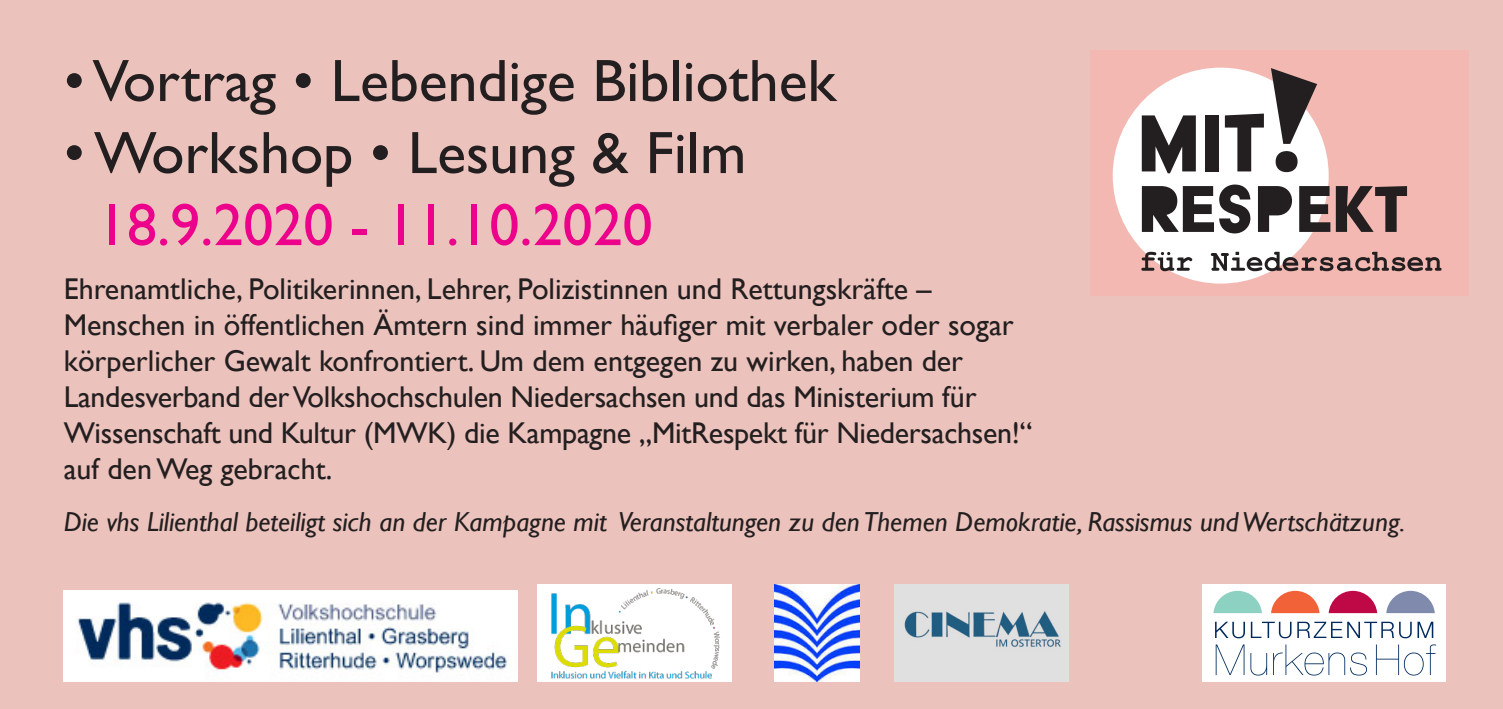
<style>
.page{position:relative;width:1503px;height:709px;background:#fff}
.page>*{position:absolute;margin:0;border:0;box-sizing:border-box;transform-origin:0 0}
.t1{font:60px/72px "Gill Sans";color:#231f20}
.t2{font:30px/36px "Gill Sans";color:#231f20}
.t3{font:italic 27.5px "Gill Sans";color:#231f20}
.s1{color:#ed028c}
</style>
<div class="page">
<div style="left:0;top:0;width:1502px;height:709px;background:#ecc2bc"></div>
<div style="left:1090px;top:50px;width:378px;height:246px;background:#f2b8b1"></div>
<div style="left:1112px;top:68px;width:216px;height:215px;background:#fff;border-radius:50%"></div>
<svg style="left:1141px;top:115px;width:54px;height:58px"></svg>
<div style="left:1204px;top:115px;width:14px;height:56px;background:#231f20"></div>
<svg style="left:1224px;top:114px;width:39px;height:57px"></svg>
<svg style="left:1141px;top:184px;width:109px;height:49px"></svg>
<svg style="left:1258px;top:186px;width:33px;height:46px"></svg>
<svg style="left:1299px;top:186px;width:107px;height:46px"></svg>
<svg style="left:1141px;top:252px;width:51px;height:19px"></svg>
<svg style="left:1210px;top:252px;width:231px;height:19px"></svg>
<svg style="left:1270px;top:68px;width:47px;height:104px"></svg>
<div style="left:1202px;top:584px;width:244px;height:97px;background:#fff"></div>
<svg style="left:1213px;top:591px;width:48px;height:22px"></svg>
<svg style="left:1386px;top:591px;width:48px;height:22px"></svg>
<svg style="left:1328px;top:591px;width:49px;height:22px"></svg>
<svg style="left:1271px;top:591px;width:48px;height:22px"></svg>
<svg style="left:1215px;top:644px;width:220px;height:31px"></svg>
<svg style="left:1215px;top:621px;width:218px;height:17px"></svg>
<img style="left:64px;top:590px;width:453px;height:91px">
<img style="left:775px;top:584px;width:84px;height:97px">
<div style="left:537px;top:584px;width:195px;height:97px;background:#fff"></div>
<img style="left:551px;top:588px;width:169px;height:91px">
<img style="left:894px;top:584px;width:174px;height:97px">
<p class="t1" style="left:64px;top:46px;width:774px">• Vortrag • Lebendige Bibliothek</p>
<p class="t1" style="left:97px;top:118px;width:651px;text-indent:-33px">• Workshop • Lesung &amp; Film<br><span class="s1">18.9.2020 - 11.10.2020</span></p>
<p class="t2" style="left:64px;top:271px;width:970px">Ehrenamtliche, Politikerinnen, Lehrer, Polizistinnen und Rettungskräfte – Menschen in öffentlichen Ämtern sind immer häufiger mit verbaler oder sogar körperlicher Gewalt konfrontiert. Um dem entgegen zu wirken, haben der Landesverband der Volkshochschulen Niedersachsen und das Ministerium für Wissenschaft und Kultur (MWK) die Kampagne „MitRespekt für Niedersachsen!“ auf den Weg gebracht.</p>
<p class="t3" style="left:64px;top:506px;width:1343px">Die vhs Lilienthal beteiligt sich an der Kampagne mit Veranstaltungen zu den Themen Demokratie, Rassismus und Wertschätzung.</p>
</div>
